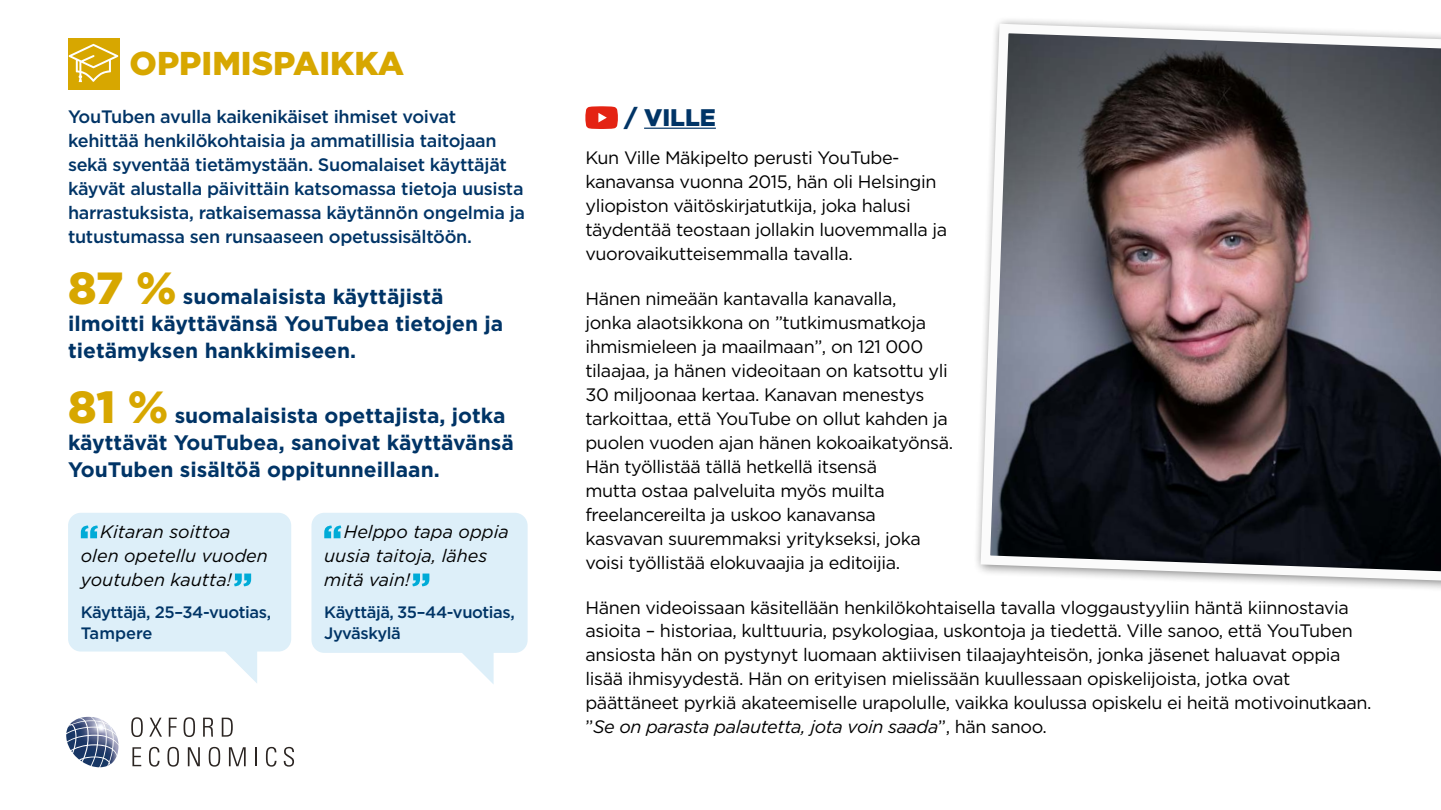
<style>
.page{position:relative;width:1441px;height:810px;background:#fff}
.page>*{position:absolute;margin:0;border:0;box-sizing:border-box;transform-origin:0 0}
.t1{font:900 33px "Gotham";color:#d7a700}
.t2{font:900 24px "Gotham";color:#003466}
.t3{font:700 21px/27px "Gotham";color:#003466}
.t4{font:18px/24px "Gotham";letter-spacing:-.02em;color:#000}
.t5{font:500 18px/24px "Gotham";letter-spacing:-.02em;color:#003466}
.t6{font:italic 18px/24px "Gotham";color:#000}
.t7{font:500 16.5px/21px "Gotham";letter-spacing:-.025em;color:#003466}
.s1{font-weight:900;font-size:45px;color:#d7a700}
.s2{font-style:italic}
</style>
<div class="page">
<svg style="left:131px;top:717px;width:12px;height:20px"></svg>
<svg style="left:149px;top:718px;width:13px;height:19px"></svg>
<svg style="left:169px;top:718px;width:8px;height:19px"></svg>
<svg style="left:183px;top:717px;width:12px;height:20px"></svg>
<svg style="left:203px;top:718px;width:10px;height:19px"></svg>
<svg style="left:222px;top:718px;width:11px;height:19px"></svg>
<svg style="left:132px;top:747px;width:9px;height:19px"></svg>
<svg style="left:149px;top:747px;width:10px;height:20px"></svg>
<svg style="left:167px;top:747px;width:12px;height:20px"></svg>
<svg style="left:188px;top:747px;width:12px;height:19px"></svg>
<svg style="left:209px;top:747px;width:11px;height:20px"></svg>
<svg style="left:229px;top:747px;width:17px;height:19px"></svg>
<svg style="left:255px;top:747px;width:2px;height:19px"></svg>
<svg style="left:266px;top:747px;width:10px;height:20px"></svg>
<svg style="left:283px;top:747px;width:11px;height:20px"></svg>
<img style="left:66px;top:717px;width:52px;height:33px">
<hr style="left:644px;top:128px;width:71px;height:1px;background:#003466">
<svg style="left:585px;top:106px;width:33px;height:23px"></svg>
<svg style="left:976px;top:19px;width:464px;height:567px;background:#635d62"></svg>
<div style="left:68px;top:38px;width:51px;height:51px;background:#d7a700"></div>
<svg style="left:69px;top:44px;width:49px;height:38px"></svg>
<div style="left:68px;top:513px;width:223px;height:139px;background:#ddeff9;border-radius:13px"></div>
<svg style="left:81px;top:526px;width:17px;height:12px"></svg>
<svg style="left:234px;top:574px;width:17px;height:12px"></svg>
<svg style="left:223px;top:651px;width:34px;height:32px"></svg>
<div style="left:311px;top:513px;width:216px;height:140px;background:#ddeff9;border-radius:13px"></div>
<svg style="left:324px;top:526px;width:17px;height:12px"></svg>
<svg style="left:412px;top:574px;width:17px;height:12px"></svg>
<svg style="left:462px;top:653px;width:31px;height:31px"></svg>
<h1 class="t1" style="left:130px;top:41px;width:276px">OPPIMISPAIKKA</h1>
<p class="t5" style="left:68px;top:105px;width:458px">YouTuben avulla kaikenikäiset ihmiset voivat kehittää henkilökohtaisia ja ammatillisia taitojaan sekä syventää tietämystään. Suomalaiset käyttäjät käyvät alustalla päivittäin katsomassa tietoja uusista harrastuksista, ratkaisemassa käytännön ongelmia ja tutustumassa sen runsaaseen opetussisältöön.</p>
<p class="t3" style="left:68px;top:283px;width:436px"><span class="s1">87 %</span> suomalaisista käyttäjistä ilmoitti käyttävänsä YouTubea tietojen ja tietämyksen hankkimiseen.</p>
<p class="t3" style="left:68px;top:402px;width:447px"><span class="s1">81 %</span> suomalaisista opettajista, jotka käyttävät YouTubea, sanoivat käyttävänsä<br>YouTuben sisältöä oppitunneillaan.</p>
<p class="t6" style="left:81px;top:520px;width:189px;text-indent:19px">Kitaran soittoa olen opetellu vuoden youtuben kautta!</p>
<p class="t7" style="left:81px;top:601px;width:192px">Käyttäjä, 25–34-vuotias,<br>Tampere</p>
<p class="t6" style="left:324px;top:520px;width:186px;text-indent:19px">Helppo tapa oppia uusia taitoja, lähes mitä vain!</p>
<p class="t7" style="left:324px;top:601px;width:192px">Käyttäjä, 35–44-vuotias,<br>Jyväskylä</p>
<h2 class="t2" style="left:624px;top:101px;width:93px">/ VILLE</h2>
<p class="t4" style="left:585px;top:145px;width:363px">Kun Ville Mäkipelto perusti YouTube&shy;kanavansa vuonna 2015, hän oli Helsingin yliopiston väitöskirjatutkija, joka halusi täydentää teostaan jollakin luovemmalla ja vuorovaikutteisemmalla tavalla.</p>
<p class="t4" style="left:585px;top:286px;width:369px">Hänen nimeään kantavalla kanavalla,<br>jonka alaotsikkona on ”tutkimusmatkoja ihmismieleen ja maailmaan”, on 121 000 tilaajaa, ja hänen videoitaan on katsottu yli 30 miljoonaa kertaa. Kanavan menestys tarkoittaa, että YouTube on ollut kahden ja puolen vuoden ajan hänen kokoaikatyönsä.<br>Hän työllistää tällä hetkellä itsensä<br>mutta ostaa palveluita myös muilta freelancereilta ja uskoo kanavansa kasvavan suuremmaksi yritykseksi, joka voisi työllistää elokuvaajia ja editoijia.</p>
<p class="t4" style="left:585px;top:595px;width:787px">Hänen videoissaan käsitellään henkilökohtaisella tavalla vloggaustyyliin häntä kiinnostavia asioita – historiaa, kulttuuria, psykologiaa, uskontoja ja tiedettä. Ville sanoo, että YouTuben ansiosta hän on pystynyt luomaan aktiivisen tilaajayhteisön, jonka jäsenet haluavat oppia lisää ihmisyydestä. Hän on erityisen mielissään kuullessaan opiskelijoista, jotka ovat päättäneet pyrkiä akateemiselle urapolulle, vaikka koulussa opiskelu ei heitä motivoinutkaan. ”<span class="s2">Se on parasta palautetta, jota voin saada</span>”, hän sanoo.</p>
</div>
